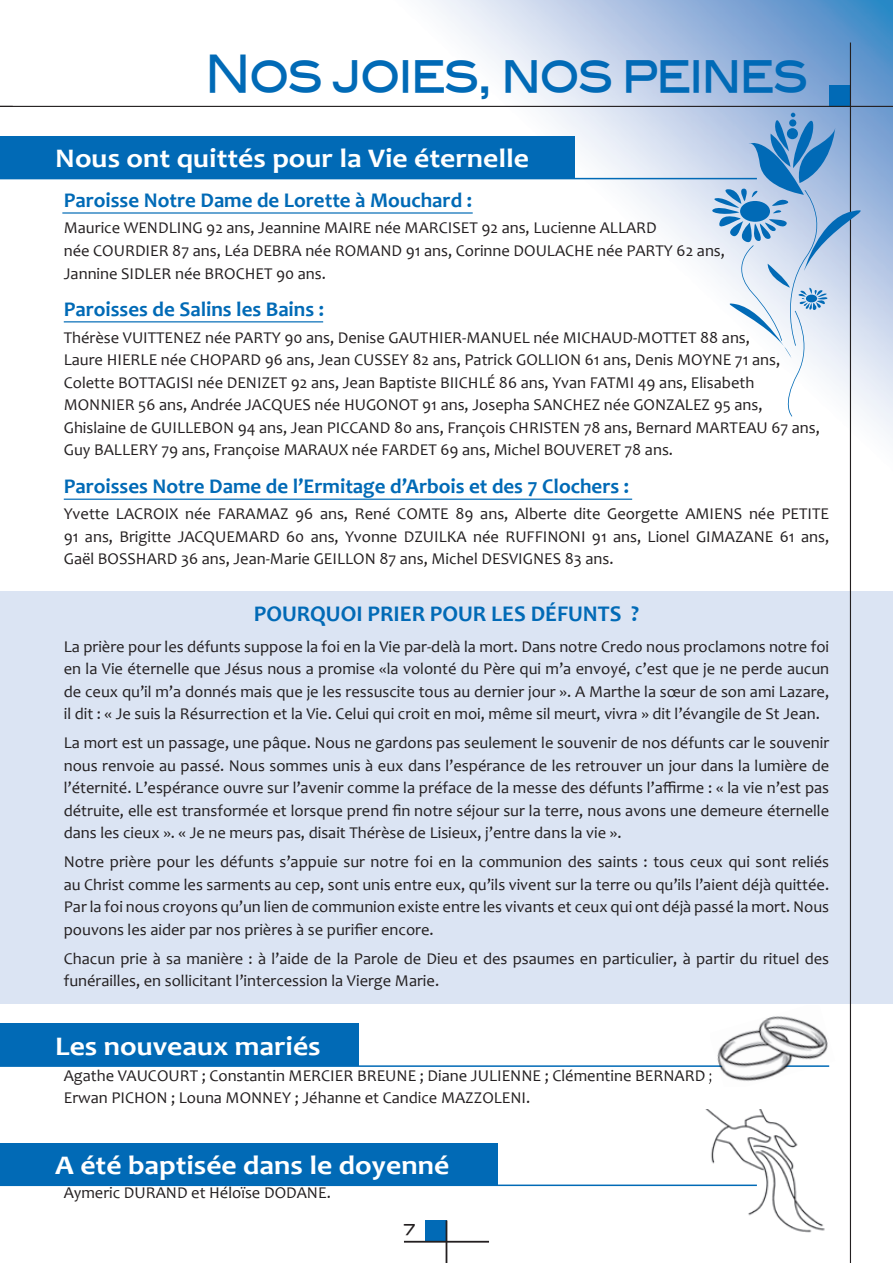
<style>
.page{position:relative;width:893px;height:1263px;background:#fff}
.page>*{position:absolute;margin:0;border:0;box-sizing:border-box;transform-origin:0 0}
.t1{font:51px "Blair Md ITCTT Medium";letter-spacing:-.05em;color:#016ab6;scale:.85 1}
.t2{font:700 27px "Candara";color:#fff;scale:1.1 1}
.t3{font:700 22.5px "Candara";color:#016ab6}
.t4{font:700 21px "Candara";color:#016ab6}
.t5{font:16.5px/22.5px "Candara";color:#231f20}
.t6{font:15px "Blair Md ITCTT Medium";color:#231f20}
</style>
<div class="page">
<img style="left:0;top:0;width:893px;height:591px">
<div style="left:0;top:591px;width:893px;height:412px;background:#dbe4f3"></div>
<div style="left:425px;top:1220px;width:21px;height:22px;background:#016ab6"></div>
<hr style="left:446px;top:1220px;width:1px;height:43px;background:#231f20">
<hr style="left:404px;top:1241px;width:85px;height:1px;background:#231f20">
<div style="left:829px;top:85px;width:21px;height:21px;background:#016ab6"></div>
<hr style="left:850px;top:43px;width:1px;height:1220px;background:#231f20">
<hr style="left:0;top:106px;width:893px;height:1px;background:#231f20">
<div style="left:0;top:136px;width:574px;height:43px;background:#016ab6"></div>
<div style="left:0;top:1143px;width:497px;height:42px;background:#016ab6"></div>
<hr style="left:0;top:178px;width:757px;height:1px;background:#016ab6">
<hr style="left:0;top:1184px;width:757px;height:2px;background:#016ab6">
<svg style="left:712px;top:113px;width:149px;height:304px"></svg>
<hr style="left:64px;top:321px;width:259px;height:1px;background:#016ab6">
<hr style="left:62px;top:212px;width:411px;height:2px;background:#016ab6">
<hr style="left:64px;top:499px;width:568px;height:1px;background:#016ab6">
<img style="left:688px;top:1110px;width:137px;height:123px">
<div style="left:0;top:1023px;width:359px;height:43px;background:#016ab6"></div>
<hr style="left:0;top:1065px;width:829px;height:2px;background:#016ab6">
<img style="left:711px;top:1016px;width:119px;height:65px">
<h1 class="t1" style="left:205px;top:32px;width:711px">Nos joies, nos peines</h1>
<h2 class="t2" style="left:55px;top:142px;width:432px">Nous ont quittés pour la Vie éternelle</h2>
<p class="t4" style="left:64px;top:187px;width:410px">Paroisse Notre Dame de Lorette à Mouchard :</p>
<p class="t5" style="left:64px;top:217px;width:663px">Maurice WENDLING 92 ans, Jeannine MAIRE née MARCISET 92 ans, Lucienne ALLARD<br>née COURDIER 87 ans, Léa DEBRA née ROMAND 91 ans, Corinne DOULACHE née PARTY 62 ans,<br>Jannine SIDLER née BROCHET 90 ans.</p>
<p class="t4" style="left:64px;top:296px;width:262px">Paroisses de Salins les Bains :</p>
<p class="t5" style="left:64px;top:326px;width:758px">Thérèse VUITTENEZ née PARTY 90 ans, Denise GAUTHIER-MANUEL née MICHAUD-MOTTET 88 ans,<br>Laure HIERLE née CHOPARD 96 ans, Jean CUSSEY 82 ans, Patrick GOLLION 61 ans, Denis MOYNE 71 ans, Colette BOTTAGISI née DENIZET 92 ans, Jean Baptiste BIICHLÉ 86 ans, Yvan FATMI 49 ans, Elisabeth MONNIER 56 ans, Andrée JACQUES née HUGONOT 91 ans, Josepha SANCHEZ née GONZALEZ 95 ans, Ghislaine de GUILLEBON 94 ans, Jean PICCAND 80 ans, François CHRISTEN 78 ans, Bernard MARTEAU 67 ans, Guy BALLERY 79 ans, Françoise MARAUX née FARDET 69 ans, Michel BOUVERET 78 ans.</p>
<p class="t4" style="left:64px;top:473px;width:567px">Paroisses Notre Dame de l’Ermitage d’Arbois et des 7 Clochers :</p>
<p class="t5" style="left:64px;top:503px;width:767px;text-align:justify">Yvette LACROIX née FARAMAZ 96 ans, René COMTE 89 ans, Alberte dite Georgette AMIENS née PETITE 91 ans, Brigitte JACQUEMARD 60 ans, Yvonne DZUILKA née RUFFINONI 91 ans, Lionel GIMAZANE 61 ans, Gaël BOSSHARD 36 ans, Jean-Marie GEILLON 87 ans, Michel DESVIGNES 83 ans.</p>
<h3 class="t3" style="left:254px;top:600px;width:387px">POURQUOI PRIER POUR LES DÉFUNTS ?</h3>
<p class="t5" style="left:64px;top:635px;width:767px;text-align:justify">La prière pour les défunts suppose la foi en la Vie par-delà la mort. Dans notre Credo nous proclamons notre foi en la Vie éternelle que Jésus nous a promise «la volonté du Père qui m’a envoyé, c’est que je ne perde aucun de ceux qu’il m’a donnés mais que je les ressuscite tous au dernier jour ». A Marthe la sœur de son ami Lazare, il dit : « Je suis la Résurrection et la Vie. Celui qui croit en moi, même sil meurt, vivra » dit l’évangile de St Jean.</p>
<p class="t5" style="left:64px;top:732px;width:767px;text-align:justify">La mort est un passage, une pâque. Nous ne gardons pas seulement le souvenir de nos défunts car le souvenir nous renvoie au passé. Nous sommes unis à eux dans l’espérance de les retrouver un jour dans la lumière de l’éternité. L’espérance ouvre sur l’avenir comme la préface de la messe des défunts l’affirme : « la vie n’est pas détruite, elle est transformée et lorsque prend fin notre séjour sur la terre, nous avons une demeure éternelle dans les cieux ». « Je ne meurs pas, disait Thérèse de Lisieux, j’entre dans la vie ».</p>
<p class="t5" style="left:64px;top:850px;width:767px;text-align:justify">Notre prière pour les défunts s’appuie sur notre foi en la communion des saints : tous ceux qui sont reliés au Christ comme les sarments au cep, sont unis entre eux, qu’ils vivent sur la terre ou qu’ils l’aient déjà quittée.<br>Par la foi nous croyons qu’un lien de communion existe entre les vivants et ceux qui ont déjà passé la mort. Nous pouvons les aider par nos prières à se purifier encore.</p>
<p class="t5" style="left:64px;top:947px;width:767px">Chacun prie à sa manière : à l’aide de la Parole de Dieu et des psaumes en particulier, à partir du rituel des funérailles, en sollicitant l’intercession la Vierge Marie.</p>
<h2 class="t2" style="left:55px;top:1029px;width:243px">Les nouveaux mariés</h2>
<p class="t5" style="left:64px;top:1064px;width:651px">Agathe VAUCOURT ; Constantin MERCIER BREUNE ; Diane JULIENNE ; Clémentine BERNARD ;<br>Erwan PICHON ; Louna MONNEY ; Jéhanne et Candice MAZZOLENI.</p>
<h2 class="t2" style="left:55px;top:1149px;width:360px">A été baptisée dans le doyenné</h2>
<p class="t5" style="left:64px;top:1181px;width:269px">Aymeric DURAND et Héloïse DODANE.</p>
<p class="t6" style="left:404px;top:1217px;width:13px">7</p>
</div>
